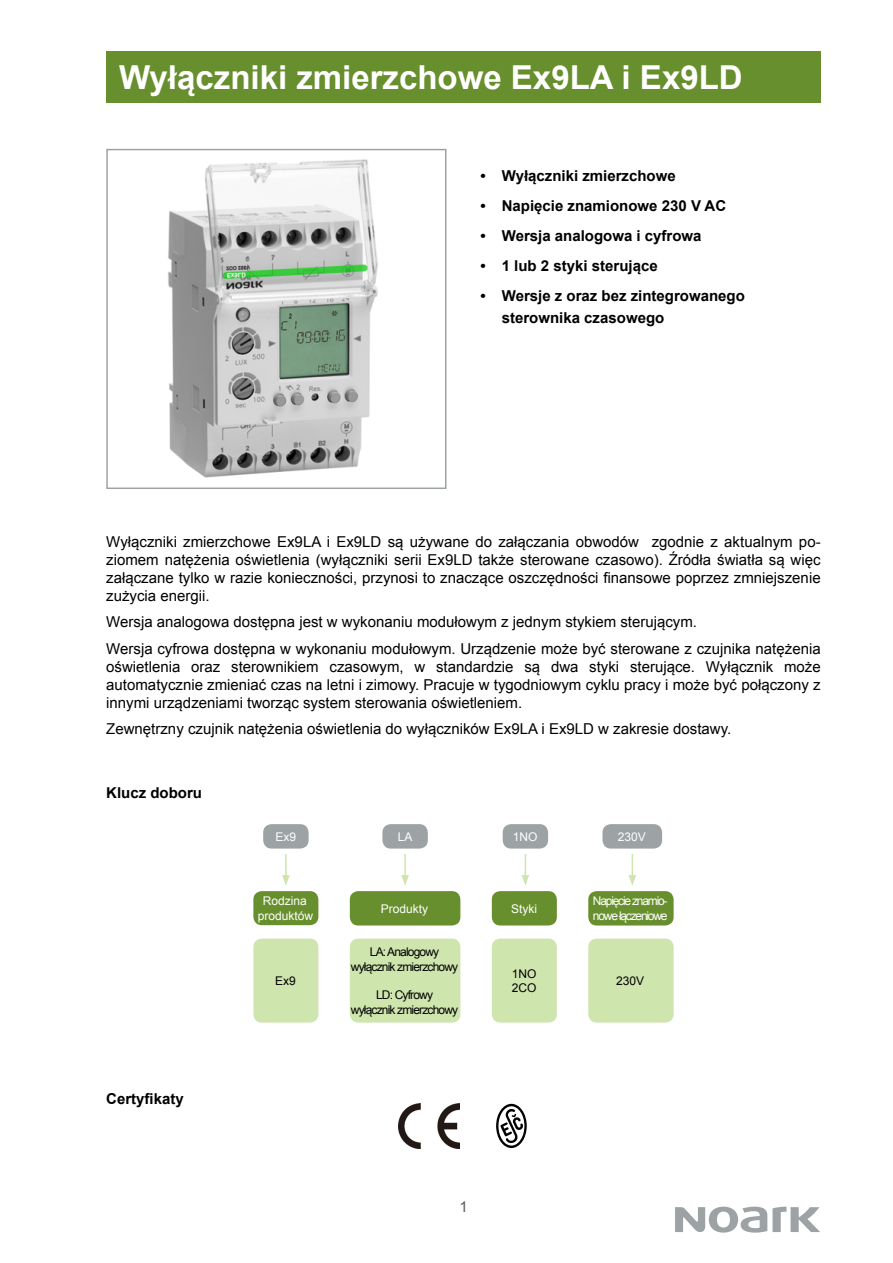
<style>
.page{position:relative;width:893px;height:1263px;background:#fff}
.page>*{position:absolute;margin:0;border:0;box-sizing:border-box;transform-origin:0 0}
.t1{font:700 33px "Arial";color:#fff}
.t2{font:15px/18px "Arial";color:#000;text-align:justify}
.t3{font:700 15px/21.6px "Arial";color:#000}
.t4{font:15px "Arial";color:#585b5e}
.t5{font:12px/14.4px "Arial";letter-spacing:-.07em;color:#000;text-align:center}
.t6{font:12px/14.4px "Arial";color:#fff;text-align:center}
.t7{font:12px/14.4px "Arial";letter-spacing:-.1em;color:#fff}
</style>
<div class="page">
<svg style="left:675px;top:1206px;width:145px;height:26px"></svg>
<div style="left:106px;top:51px;width:715px;height:51px;background:#688f2d"></div>
<img style="left:168px;top:159px;width:210px;height:319px">
<div style="left:106px;top:149px;width:340px;height:340px;border:2px solid #9da2a5"></div>
<div style="left:263px;top:824px;width:46px;height:24px;background:#9da2a5;border-radius:9px"></div>
<div style="left:253px;top:891px;width:65px;height:34px;background:#688f2d;border-radius:9px"></div>
<div style="left:253px;top:938px;width:65px;height:84px;background:#cfe5ae;border-radius:9px"></div>
<hr style="left:285px;top:854px;width:2px;height:23px;background:#cfe5ae">
<svg style="left:282px;top:875px;width:8px;height:11px"></svg>
<div style="left:382px;top:824px;width:46px;height:24px;background:#9da2a5;border-radius:9px"></div>
<div style="left:350px;top:891px;width:110px;height:34px;background:#688f2d;border-radius:9px"></div>
<div style="left:350px;top:938px;width:110px;height:84px;background:#cfe5ae;border-radius:9px"></div>
<hr style="left:404px;top:854px;width:2px;height:23px;background:#cfe5ae">
<svg style="left:401px;top:875px;width:8px;height:11px"></svg>
<div style="left:503px;top:824px;width:45px;height:24px;background:#9da2a5;border-radius:9px"></div>
<div style="left:492px;top:891px;width:65px;height:34px;background:#688f2d;border-radius:9px"></div>
<div style="left:492px;top:938px;width:65px;height:84px;background:#cfe5ae;border-radius:9px"></div>
<svg style="left:522px;top:854px;width:7px;height:32px"></svg>
<div style="left:602px;top:824px;width:60px;height:24px;background:#9da2a5;border-radius:9px"></div>
<div style="left:588px;top:891px;width:86px;height:34px;background:#688f2d;border-radius:9px"></div>
<div style="left:588px;top:938px;width:86px;height:84px;background:#cfe5ae;border-radius:9px"></div>
<svg style="left:628px;top:854px;width:8px;height:32px"></svg>
<img style="left:399px;top:1104px;width:61px;height:44px">
<svg style="left:496px;top:1104px;width:31px;height:44px"></svg>
<h1 class="t1" style="left:119px;top:55px;width:625px">Wyłączniki zmierzchowe Ex9LA i Ex9LD</h1>
<p class="t3" style="left:480px;top:165px;width:197px">• Wyłączniki zmierzchowe</p>
<p class="t3" style="left:480px;top:195px;width:247px">• Napięcie znamionowe 230 V AC</p>
<p class="t3" style="left:480px;top:226px;width:223px">• Wersja analogowa i cyfrowa</p>
<p class="t3" style="left:480px;top:256px;width:179px">• 1 lub 2 styki sterujące</p>
<p class="t3" style="left:502px;top:286px;width:245px;text-indent:-21px">• Wersje z oraz bez zintegrowanego sterownika czasowego</p>
<p class="t2" style="left:106px;top:533px;width:716px">Wyłączniki zmierzchowe Ex9LA i Ex9LD są używane do załączania obwodów zgodnie z aktualnym po&shy;ziomem natężenia oświetlenia (wyłączniki serii Ex9LD także sterowane czasowo). Źródła światła są więc załączane tylko w razie konieczności, przynosi to znaczące oszczędności finansowe poprzez zmniejszenie zużycia energii.</p>
<p class="t2" style="left:106px;top:609px;width:716px;line-height:26.5px">Wersja analogowa dostępna jest w wykonaniu modułowym z jednym stykiem sterującym.<br>Wersja cyfrowa dostępna w wykonaniu modułowym. Urządzenie może być sterowane z czujnika natężenia</p>
<p class="t2" style="left:106px;top:658px;width:716px">oświetlenia oraz sterownikiem czasowym, w standardzie są dwa styki sterujące. Wyłącznik może automatycznie zmieniać czas na letni i zimowy. Pracuje w tygodniowym cyklu pracy i może być połączony z innymi urządzeniami tworząc system sterowania oświetleniem.</p>
<p class="t2" style="left:106px;top:720px;width:627px">Zewnętrzny czujnik natężenia oświetlenia do wyłączników Ex9LA i Ex9LD w zakresie dostawy.</p>
<p class="t3" style="left:106px;top:782px;width:97px">Klucz doboru</p>
<p class="t3" style="left:106px;top:1088px;width:79px">Certyfikaty</p>
<p class="t6" style="left:275px;top:829px;width:22px">Ex9</p>
<p class="t6" style="left:398px;top:829px;width:16px">LA</p>
<p class="t6" style="left:513px;top:829px;width:26px">1NO</p>
<p class="t6" style="left:618px;top:829px;width:30px">230V</p>
<p class="t6" style="left:258px;top:894px;width:57px">Rodzina produktów</p>
<p class="t5" style="left:275px;top:974px;width:22px">Ex9</p>
<p class="t6" style="left:381px;top:901px;width:49px">Produkty</p>
<p class="t5" style="left:351px;top:945px;width:109px">LA: Analogowy wyłącznik zmierzchowy</p>
<p class="t5" style="left:351px;top:988px;width:109px">LD: Cyfrowy<br>wyłącznik zmierzchowy</p>
<p class="t6" style="left:511px;top:901px;width:28px">Styki</p>
<p class="t5" style="left:512px;top:966px;width:26px;text-align:left">1NO<br>2CO</p>
<p class="t7" style="left:593px;top:894px;width:76px">Napięcie znamio&shy;nowe łączeniowe</p>
<p class="t5" style="left:616px;top:974px;width:30px">230V</p>
<p class="t4" style="left:459px;top:1197px;width:10px">1</p>
</div>
